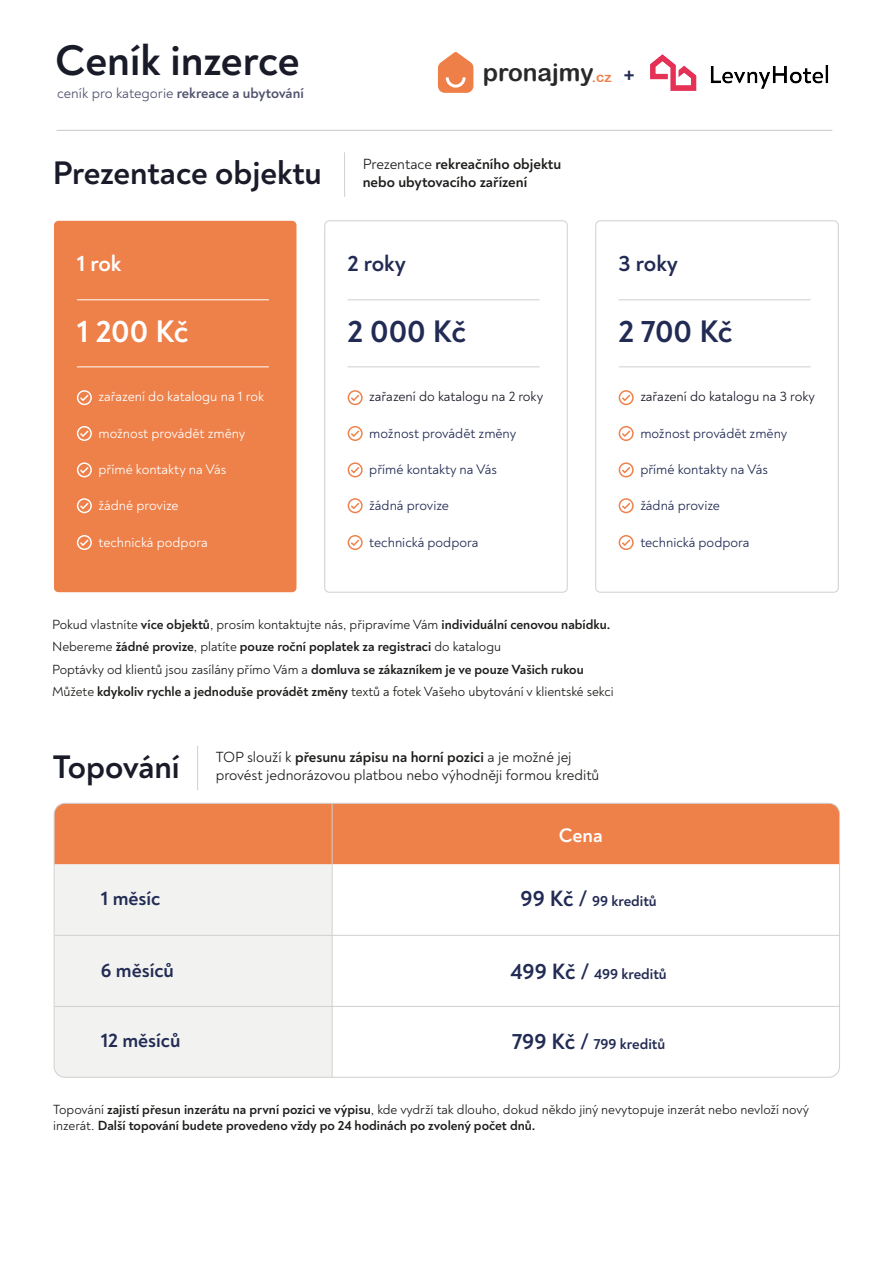
<style>
.page{position:relative;width:893px;height:1263px;background:#fff}
.page>*{position:absolute;margin:0;border:0;box-sizing:border-box;transform-origin:0 0}
.t1{font:700 43.5px "Noah";color:#1a1b29}
.t2{font:700 33.3px "Noah";letter-spacing:-.005em;color:#1a1b29}
.t3{font:700 31.8px "Noah";letter-spacing:-.01em;color:#222b54}
.t4{font:700 31.8px "Noah";color:#fff}
.t5{font:24.45px "Arial Rounded MT Bold";color:#2a292a}
.t6{font:700 22.65px "Noah";color:#222b54}
.t7{font:700 22.65px "Noah";color:#fff}
.t8{font:700 19.95px "Noah";color:#222b54}
.t9{font:700 19.95px "Noah";color:#fff}
.t10{font:15px/18px "Noah";color:#1d1d1b}
.t11{font:700 15px/18px "Noah";color:#1d1d1b}
.t12{font:700 15px "Noah";color:#222b54}
.t13{font:700 14.55px "Noah";letter-spacing:-.005em;color:#51536f}
.t14{font:13.95px "Noah";color:#222b54}
.t15{font:13.95px "Noah";color:#fff}
.t16{font:13.95px "Noah";color:#1a1b29}
.t17{font:13.5px/22.5px "Noah";color:#1d1d1b}
.t18{font:700 13.5px/16.5px "Noah";color:#1d1d1b}
.s1{font-weight:400}
.s2{font-size:13.8px;color:#ef7f49}
.s3{font-weight:700}
.s4{font-size:22.65px}
</style>
<div class="page">
<svg style="left:438px;top:52px;width:35px;height:41px"></svg>
<hr style="left:57px;top:130px;width:775px;height:1px;background:#d0d0d0">
<div style="left:54px;top:221px;width:242px;height:371px;background:#ee8049;border-radius:4px"></div>
<hr style="left:77px;top:299px;width:192px;height:1px;background:#fff">
<hr style="left:77px;top:366px;width:192px;height:1px;background:#fff">
<svg style="left:77px;top:390px;width:15px;height:15px"></svg>
<svg style="left:77px;top:426px;width:15px;height:15px"></svg>
<svg style="left:77px;top:462px;width:15px;height:15px"></svg>
<svg style="left:77px;top:498px;width:15px;height:15px"></svg>
<svg style="left:77px;top:535px;width:15px;height:15px"></svg>
<div style="left:324px;top:220px;width:244px;height:373px;border:1px solid #d0d0d0;border-radius:4px"></div>
<hr style="left:348px;top:299px;width:192px;height:1px;background:#d0d0d0">
<hr style="left:348px;top:366px;width:192px;height:1px;background:#d0d0d0">
<svg style="left:348px;top:390px;width:15px;height:15px"></svg>
<svg style="left:348px;top:426px;width:15px;height:15px"></svg>
<svg style="left:348px;top:462px;width:15px;height:15px"></svg>
<svg style="left:348px;top:498px;width:15px;height:15px"></svg>
<svg style="left:348px;top:535px;width:15px;height:15px"></svg>
<div style="left:595px;top:220px;width:244px;height:373px;border:1px solid #d0d0d0;border-radius:4px"></div>
<hr style="left:619px;top:299px;width:192px;height:1px;background:#d0d0d0">
<hr style="left:619px;top:366px;width:192px;height:1px;background:#d0d0d0">
<svg style="left:619px;top:390px;width:15px;height:15px"></svg>
<svg style="left:619px;top:426px;width:15px;height:15px"></svg>
<svg style="left:619px;top:462px;width:15px;height:15px"></svg>
<svg style="left:619px;top:498px;width:15px;height:15px"></svg>
<svg style="left:619px;top:535px;width:15px;height:15px"></svg>
<img style="left:650px;top:54px;width:179px;height:37px">
<hr style="left:344px;top:152px;width:1px;height:45px;background:#d0d0d0">
<div style="left:56px;top:864px;width:276px;height:212px;background:#f2f2f1"></div>
<div style="left:54px;top:803px;width:786px;height:61px;background:#ee8049"></div>
<hr style="left:332px;top:803px;width:1px;height:274px;background:#d0d0d0">
<hr style="left:54px;top:935px;width:786px;height:1px;background:#d0d0d0">
<hr style="left:54px;top:1006px;width:786px;height:1px;background:#d0d0d0">
<hr style="left:197px;top:746px;width:1px;height:44px;background:#d0d0d0">
<h1 class="t1" style="left:55px;top:33px;width:246px">Ceník inzerce</h1>
<p class="t13" style="left:57px;top:84px;width:248px"><span class="s1">ceník pro kategorie</span> rekreace a ubytování</p>
<h2 class="t2" style="left:53px;top:152px;width:271px">Prezentace objektu</h2>
<h3 class="t7" style="left:77px;top:249px;width:46px">1 rok</h3>
<h3 class="t4" style="left:77px;top:311px;width:113px">1 200 Kč</h3>
<p class="t15" style="left:99px;top:388px;width:167px">zařazení do katalogu na 1 rok</p>
<p class="t15" style="left:99px;top:424px;width:148px">možnost provádět změny</p>
<p class="t15" style="left:99px;top:461px;width:129px">přímé kontakty na Vás</p>
<p class="t15" style="left:99px;top:497px;width:82px">žádné provize</p>
<p class="t15" style="left:99px;top:533px;width:111px">technická podpora</p>
<h3 class="t5" style="left:483px;top:58px;width:130px">pronajmy<span class="s2">.cz</span></h3>
<h3 class="t6" style="left:623px;top:61px;width:14px">+</h3>
<p class="t11" style="left:363px;top:155px;width:200px"><span class="s1">Prezentace</span> rekreačního objektu nebo ubytovacího zařízení</p>
<h3 class="t6" style="left:348px;top:249px;width:60px">2 roky</h3>
<h3 class="t6" style="left:619px;top:249px;width:61px">3 roky</h3>
<h3 class="t3" style="left:348px;top:311px;width:120px">2 000 Kč</h3>
<h3 class="t3" style="left:619px;top:311px;width:115px">2 700 Kč</h3>
<p class="t16" style="left:369px;top:388px;width:175px">zařazení do katalogu na 2 roky</p>
<p class="t14" style="left:369px;top:424px;width:148px">možnost provádět změny</p>
<p class="t14" style="left:369px;top:461px;width:129px">přímé kontakty na Vás</p>
<p class="t14" style="left:369px;top:497px;width:81px">žádná provize</p>
<p class="t14" style="left:369px;top:533px;width:111px">technická podpora</p>
<p class="t16" style="left:640px;top:388px;width:176px">zařazení do katalogu na 3 roky</p>
<p class="t14" style="left:640px;top:424px;width:148px">možnost provádět změny</p>
<p class="t14" style="left:640px;top:461px;width:129px">přímé kontakty na Vás</p>
<p class="t14" style="left:640px;top:497px;width:81px">žádná provize</p>
<p class="t14" style="left:640px;top:533px;width:111px">technická podpora</p>
<p class="t17" style="left:52px;top:613px;width:563px">Pokud vlastníte <span class="s3">více objektů</span>, prosím kontaktujte nás, připravíme Vám <span class="s3">individuální cenovou nabídku.<br></span>Nebereme <span class="s3">žádné provize</span>, platíte <span class="s3">pouze roční poplatek za registraci</span> do katalogu<br>Poptávky od klientů jsou zasílány přímo Vám a <span class="s3">domluva se zákazníkem je ve pouze Vašich rukou </span>Můžete <span class="s3">kdykoliv rychle a jednoduše provádět změny</span> textů a fotek Vašeho ubytování v klientské sekci</p>
<h2 class="t2" style="left:53px;top:745px;width:129px">Topování</h2>
<p class="t10" style="left:216px;top:748px;width:385px">TOP slouží k <span class="s3">přesunu zápisu na horní pozici</span> a je možné jej provést jednorázovou platbou nebo výhodněji formou kreditů</p>
<h3 class="t9" style="left:559px;top:822px;width:46px">Cena</h3>
<h3 class="t8" style="left:101px;top:886px;width:61px">1 měsíc</h3>
<p class="t12" style="left:521px;top:891px;width:138px"><span class="s4">99 Kč /</span> 99 kreditů</p>
<h3 class="t8" style="left:101px;top:957px;width:75px">6 měsíců</h3>
<p class="t12" style="left:511px;top:964px;width:158px"><span class="s4">499 Kč /</span> 499 kreditů</p>
<h3 class="t8" style="left:101px;top:1028px;width:81px">12 měsíců</h3>
<p class="t12" style="left:512px;top:1034px;width:155px"><span class="s4">799 Kč /</span> 799 kreditů</p>
<p class="t18" style="left:53px;top:1101px;width:757px"><span class="s1">Topování</span> zajistí přesun inzerátu na první pozici ve výpisu<span class="s1">, kde vydrží tak dlouho, dokud někdo jiný nevytopuje inzerát nebo nevloží nový inzerát.</span> Další topování budete provedeno vždy po 24 hodinách po zvolený počet dnů.</p>
</div>
